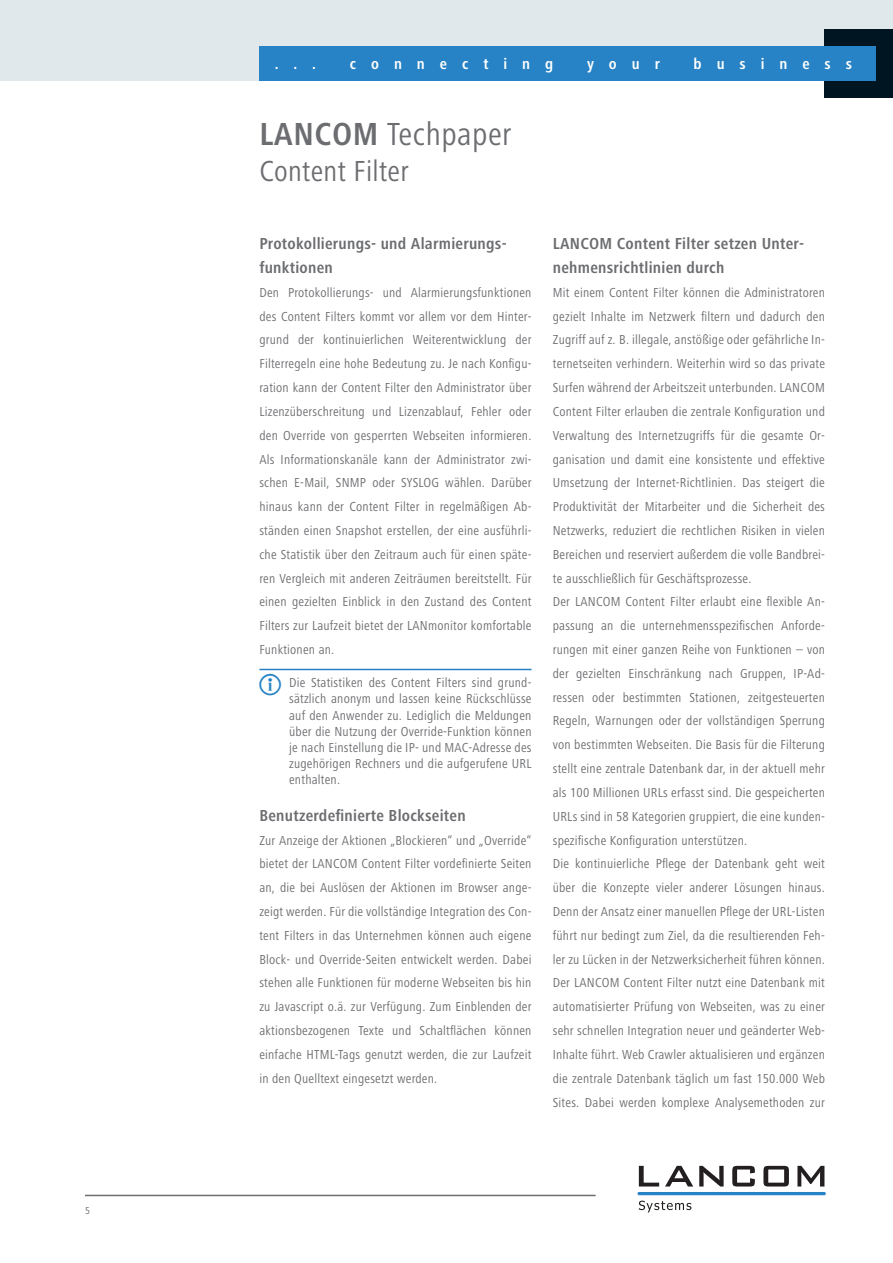
<style>
.page{position:relative;width:893px;height:1263px;background:#fff}
.page>*{position:absolute;margin:0;border:0;box-sizing:border-box;transform-origin:0 0}
.t1{font:36px "LCS Signs";color:#2783c5}
.t2{font:condensed 33px "Frutiger Next LT";letter-spacing:.015em;color:#6c6d70}
.t3{font:condensed 30px "Frutiger Next LT";letter-spacing:.01em;color:#6c6d70}
.Head1{font:700 condensed 16.5px/24px "Frutiger Next LT";letter-spacing:.015em;color:#6c6d70}
.t4{font:700 condensed 15.75px "Frutiger Next LT";letter-spacing:.95em;color:#fff}
.Body{font:condensed 13.5px/23.9px "Frutiger Next LT";letter-spacing:.015em;color:#6c6d70;text-align:justify}
.t5{font:condensed 10.5px "Frutiger Next LT";color:#6c6d70}
.s1{font-weight:700}
</style>
<div class="page">
<svg style="left:639px;top:1166px;width:20px;height:20px"></svg>
<svg style="left:665px;top:1166px;width:28px;height:20px"></svg>
<svg style="left:699px;top:1166px;width:25px;height:20px"></svg>
<svg style="left:732px;top:1166px;width:23px;height:20px"></svg>
<svg style="left:763px;top:1166px;width:26px;height:20px"></svg>
<svg style="left:797px;top:1166px;width:27px;height:20px"></svg>
<svg style="left:639px;top:1200px;width:52px;height:12px"></svg>
<hr style="left:637px;top:1192px;width:189px;height:3px;background:#2783c5;border-radius:2px">
<div style="left:0;top:0;width:893px;height:81px;background:#e0e8ec"></div>
<div style="left:825px;top:30px;width:68px;height:68px;background:#001522"></div>
<div style="left:259px;top:47px;width:617px;height:34px;background:#2783c5"></div>
<hr style="left:85px;top:1195px;width:511px;height:1px;background:#6c6d70">
<hr style="left:259px;top:669px;width:272px;height:1px;background:#2783c5">
<p class="t5" style="left:85px;top:1205px;width:6px">5</p>
<p class="t4" style="left:275px;top:55px;width:43px">...</p>
<p class="t4" style="left:350px;top:55px;width:205px">connecting</p>
<p class="t4" style="left:587px;top:55px;width:74px">your</p>
<p class="t4" style="left:694px;top:55px;width:160px">business</p>
<h2 class="t2" style="left:259px;top:115px;width:254px"><span class="s1">LANCOM</span> Techpaper</h2>
<h3 class="t3" style="left:259px;top:154px;width:151px">Content Filter</h3>
<p class="Head1" style="left:259px;top:232px;width:249px">Protokollierungs- und Alarmierungs&shy;funktionen</p>
<p class="Body" style="left:259px;top:280px;width:274px">Den Protokollierungs- und Alarmierungsfunktionen des Content Filters kommt vor allem vor dem Hinter&shy;grund der kontinuierlichen Weiterentwicklung der Filterregeln eine hohe Bedeutung zu. Je nach Konfigu&shy;ration kann der Content Filter den Administrator über Lizenzüberschreitung und Lizenzablauf, Fehler oder den Override von gesperrten Webseiten informieren.<br>Als Informationskanäle kann der Administrator zwi&shy;schen E-Mail, SNMP oder SYSLOG wählen. Darüber hinaus kann der Content Filter in regelmäßigen Ab&shy;ständen einen Snapshot erstellen, der eine ausführli&shy;che Statistik über den Zeitraum auch für einen späte&shy;ren Vergleich mit anderen Zeiträumen bereitstellt. Für einen gezielten Einblick in den Zustand des Content Filters zur Laufzeit bietet der LANmonitor komfortable Funktionen an.</p>
<p class="Body" style="left:289px;top:671px;width:244px">Die Statistiken des Content Filters sind grund-</p>
<p class="t1" style="left:259px;top:664px;width:23px">4</p>
<p class="Body" style="left:289px;top:691px;width:244px;line-height:16.2px">sätzlich anonym und lassen keine Rückschlüsse auf den Anwender zu. Lediglich die Meldungen über die Nutzung der Override-Funktion können je nach Einstellung die IP- und MAC-Adresse des zugehörigen Rechners und die aufgerufene URL enthalten.</p>
<p class="Head1" style="left:259px;top:803px;width:208px">Benutzerdefinierte Blockseiten</p>
<p class="Body" style="left:259px;top:828px;width:274px">Zur Anzeige der Aktionen „Blockieren“ und „Override“ bietet der LANCOM Content Filter vordefinierte Seiten an, die bei Auslösen der Aktionen im Browser ange&shy;zeigt werden. Für die vollständige Integration des Con&shy;tent Filters in das Unternehmen können auch eigene Block- und Override-Seiten entwickelt werden. Dabei stehen alle Funktionen für moderne Webseiten bis hin zu Javascript o.ä. zur Verfügung. Zum Einblenden der aktionsbezogenen Texte und Schaltflächen können einfache HTML-Tags genutzt werden, die zur Laufzeit in den Quelltext eingesetzt werden.</p>
<p class="Head1" style="left:553px;top:232px;width:253px">LANCOM Content Filter setzen Unter&shy;nehmensrichtlinien durch</p>
<p class="Body" style="left:553px;top:280px;width:274px">Mit einem Content Filter können die Administratoren gezielt Inhalte im Netzwerk filtern und dadurch den Zugriff auf z. B. illegale, anstößige oder gefährliche In&shy;ternetseiten verhindern. Weiterhin wird so das private Surfen während der Arbeitszeit unterbunden. LANCOM Content Filter erlauben die zentrale Konfiguration und Verwaltung des Internetzugriffs für die gesamte Or&shy;ganisation und damit eine konsistente und effektive Umsetzung der Internet-Richtlinien. Das steigert die Produktivität der Mitarbeiter und die Sicherheit des Netzwerks, reduziert die rechtlichen Risiken in vielen Bereichen und reserviert außerdem die volle Bandbrei&shy;te ausschließlich für Geschäftsprozesse.</p>
<p class="Body" style="left:553px;top:590px;width:274px">Der LANCOM Content Filter erlaubt eine flexible An&shy;passung an die unternehmensspezifischen Anforde&shy;rungen mit einer ganzen Reihe von Funktionen – von der gezielten Einschränkung nach Gruppen, IP-Ad&shy;ressen oder bestimmten Stationen, zeitgesteuerten Regeln, Warnungen oder der vollständigen Sperrung von bestimmten Webseiten. Die Basis für die Filterung stellt eine zentrale Datenbank dar, in der aktuell mehr als 100 Millionen URLs erfasst sind. Die gespeicherten URLs sind in 58 Kategorien gruppiert, die eine kunden&shy;spezifische Konfiguration unterstützen.</p>
<p class="Body" style="left:553px;top:852px;width:274px">Die kontinuierliche Pflege der Datenbank geht weit über die Konzepte vieler anderer Lösungen hinaus.<br>Denn der Ansatz einer manuellen Pflege der URL-Listen führt nur bedingt zum Ziel, da die resultierenden Feh&shy;ler zu Lücken in der Netzwerksicherheit führen können.<br>Der LANCOM Content Filter nutzt eine Datenbank mit automatisierter Prüfung von Webseiten, was zu einer sehr schnellen Integration neuer und geänderter Web-Inhalte führt. Web Crawler aktualisieren und ergänzen die zentrale Datenbank täglich um fast 150.000 Web Sites. Dabei werden komplexe Analysemethoden zur</p>
</div>
